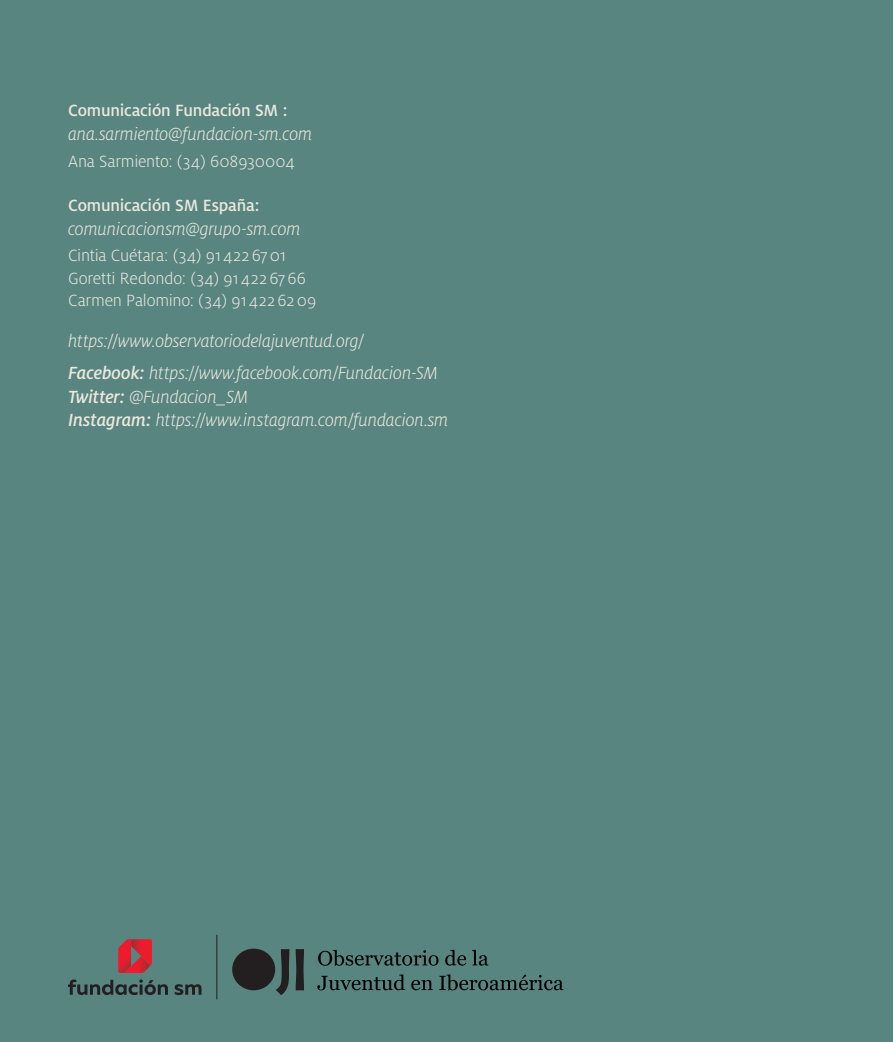
<style>
.page{position:relative;width:893px;height:1042px;background:#58857f}
.page>*{position:absolute;margin:0;border:0;box-sizing:border-box;transform-origin:0 0}
.t1{font:italic 300 19.5px/32.2px "Milo Pro";letter-spacing:-.015em;color:#ece8dd}
.t2{font:300 18px/22.2px "Milo Pro";letter-spacing:-.01em;color:#ece8dd}
.t3{font:500 18px "Milo Pro";letter-spacing:-.01em;color:#ece8dd}
.s1{font-weight:500}
</style>
<div class="page">
<div style="left:232px;top:948px;width:43px;height:42px;background:#231f20;border-radius:50%"></div>
<svg style="left:276px;top:949px;width:13px;height:46px"></svg>
<svg style="left:296px;top:949px;width:8px;height:41px"></svg>
<svg style="left:318px;top:950px;width:121px;height:16px"></svg>
<svg style="left:445px;top:950px;width:21px;height:15px"></svg>
<svg style="left:472px;top:950px;width:16px;height:15px"></svg>
<svg style="left:317px;top:974px;width:88px;height:16px"></svg>
<svg style="left:411px;top:980px;width:22px;height:10px"></svg>
<svg style="left:439px;top:974px;width:124px;height:16px"></svg>
<svg style="left:118px;top:939px;width:34px;height:34px"></svg>
<svg style="left:68px;top:979px;width:134px;height:16px"></svg>
<hr style="left:216px;top:935px;width:1px;height:64px;background:#231f20">
<p class="t3" style="left:68px;top:101px;width:221px">Comunicación Fundación SM :</p>
<p class="t1" style="left:68px;top:118px;width:246px">ana.sarmiento@fundacion-sm.com</p>
<p class="t2" style="left:68px;top:150px;width:229px">Ana Sarmiento: (34) 608930004</p>
<p class="t3" style="left:68px;top:195px;width:193px">Comunicación SM España:</p>
<p class="t1" style="left:68px;top:213px;width:234px">comunicacionsm@grupo-sm.com</p>
<p class="t2" style="left:68px;top:245px;width:250px">Cintia Cuétara: (34) 914226701<br>Goretti Redondo: (34) 914226766<br>Carmen Palomino: (34) 914226209</p>
<p class="t1" style="left:68px;top:325px;width:371px">https://www.observatoriodelajuventud.org/<br><span class="s1">Facebook:</span> https://www.facebook.com/Fundacion-SM</p>
<p class="t1" style="left:68px;top:385px;width:382px;line-height:23.7px"><span class="s1">Twitter:</span> @Fundacion_SM<br><span class="s1">Instagram:</span> https://www.instagram.com/fundacion.sm</p>
</div>
